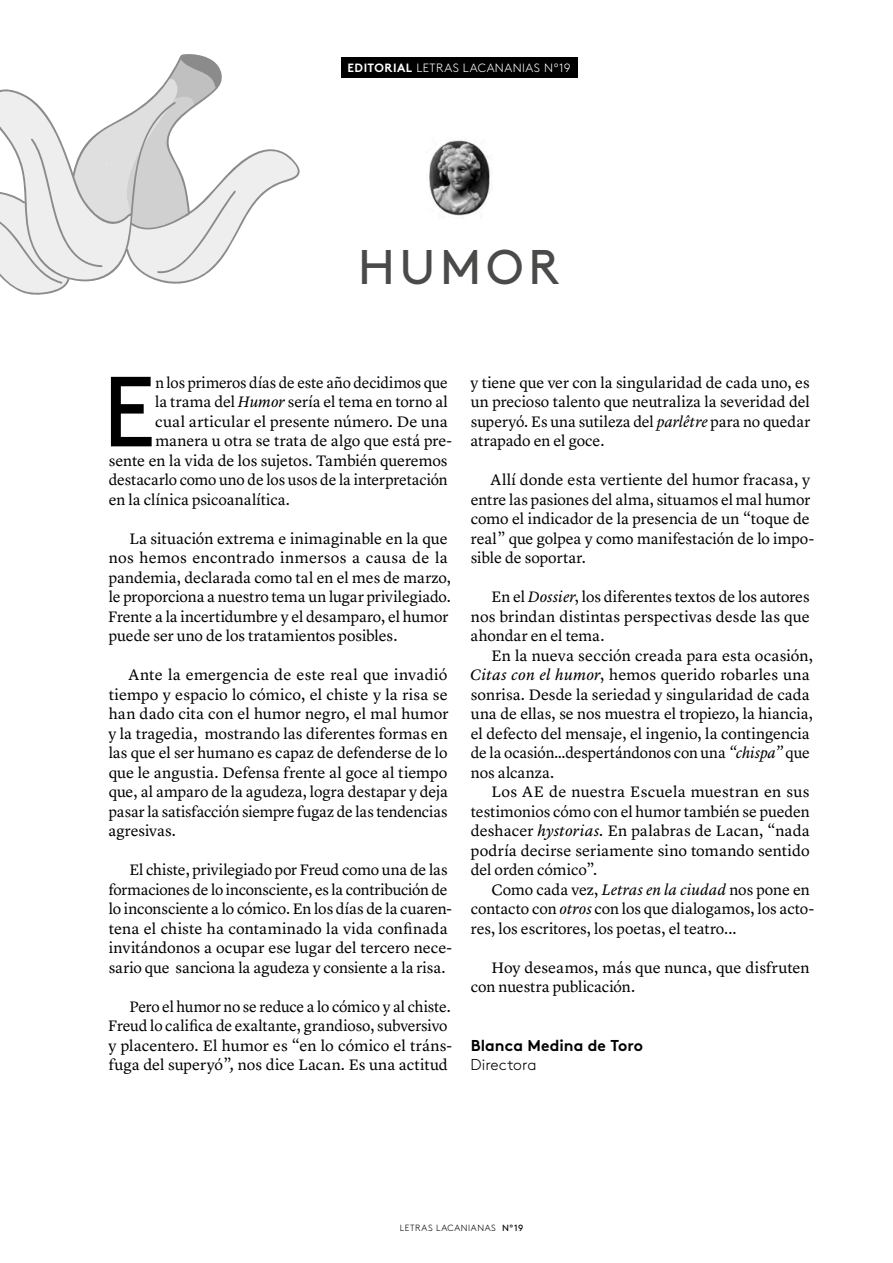
<style>
.page{position:relative;width:893px;height:1263px;background:#fff}
.page>*{position:absolute;margin:0;border:0;box-sizing:border-box;transform-origin:0 0}
.t1{font:99.3px "Brown";color:#000}
.t2{font:48.6px "Brown";letter-spacing:.09em;color:#4a4a49}
.t3{font:15.75px/19.5px "Lyon Text";letter-spacing:-.005em;color:#000}
.t4{font:700 15.75px "Brown";letter-spacing:.005em;color:#000}
.t5{font:300 15.75px "Brown";color:#000}
.t6{font:300 12px "Brown";letter-spacing:.04em;color:#fff}
.t7{font:300 9px "Brown";letter-spacing:.065em;color:#000}
.s1{font-weight:700}
.s2{font-style:italic}
.s3{font-weight:400}
</style>
<div class="page">
<svg style="left:8px;top:149px;width:292px;height:146px"></svg>
<svg style="left:0;top:54px;width:236px;height:230px"></svg>
<div style="left:341px;top:57px;width:236px;height:21px;background:#000"></div>
<img style="left:429px;top:140px;width:62px;height:76px">
<p class="t6" style="left:348px;top:59px;width:225px"><span class="s1">EDITORIAL</span> LETRAS LACANANIAS Nº19</p>
<h2 class="t2" style="left:358px;top:230px;width:203px">HUMOR</h2>
<h1 class="t1" style="left:102px;top:336px;width:55px">E</h1>
<p class="t3" style="left:155px;top:372px;width:294px">n los primeros días de este año decidimos que</p>
<p class="t3" style="left:155px;top:391px;width:294px">la trama del <span class="s2">Humor</span> sería el tema en torno al</p>
<p class="t3" style="left:155px;top:411px;width:294px">cual articular el presente número. De una</p>
<p class="t3" style="left:155px;top:430px;width:298px">manera u otra se trata de algo que está pre-</p>
<p class="t3" style="left:109px;top:450px;width:340px">sente en la vida de los sujetos. También queremos</p>
<p class="t3" style="left:109px;top:469px;width:340px">destacarlo como uno de los usos de la interpretación</p>
<p class="t3" style="left:109px;top:489px;width:183px">en la clínica psicoanalítica.</p>
<p class="t3" style="left:108px;top:528px;width:345px;text-indent:21px">La situación extrema e inimaginable en la que nos hemos encontrado inmersos a causa de la pandemia, declarada como tal en el mes de marzo, le proporciona a nuestro tema un lugar privilegiado.<br>Frente a la incertidumbre y el desamparo, el humor puede ser uno de los tratamientos posibles.</p>
<p class="t3" style="left:108px;top:664px;width:341px;text-align:justify;text-indent:20px">Ante la emergencia de este real que invadió tiempo y espacio lo cómico, el chiste y la risa se han dado cita con el humor negro, el mal humor y la tragedia, mostrando las diferentes formas en las que el ser humano es capaz de defenderse de lo que le angustia. Defensa frente al goce al tiempo que, al amparo de la agudeza, logra destapar y deja pasar la satisfacción siempre fugaz de las tendencias agresivas.</p>
<p class="t3" style="left:109px;top:859px;width:345px;text-indent:21px">El chiste, privilegiado por Freud como una de las formaciones de lo inconsciente, es la contribución de lo inconsciente a lo cómico. En los días de la cuaren&shy;tena el chiste ha contaminado la vida confinada invitándonos a ocupar ese lugar del tercero nece&shy;sario que sanciona la agudeza y consiente a la risa.</p>
<p class="t3" style="left:108px;top:996px;width:345px;text-indent:21px">Pero el humor no se reduce a lo cómico y al chiste.<br>Freud lo califica de exaltante, grandioso, subversivo y placentero. El humor es “en lo cómico el tráns&shy;fuga del superyó”<span class="s2">,</span> nos dice Lacan. Es una actitud</p>
<p class="t3" style="left:470px;top:372px;width:341px;text-align:justify">y tiene que ver con la singularidad de cada uno, es un precioso talento que neutraliza la severidad del superyó. Es una sutileza del <span class="s2">parlêtre</span> para no quedar atrapado en el goce.</p>
<p class="t3" style="left:471px;top:469px;width:345px;text-indent:20px">Allí donde esta vertiente del humor fracasa, y entre las pasiones del alma, situamos el mal humor como el indicador de la presencia de un “toque de real” que golpea y como manifestación de lo impo&shy;sible de soportar.</p>
<p class="t3" style="left:471px;top:586px;width:341px;text-align:justify;text-indent:21px">En el <span class="s2">Dossier</span>, los diferentes textos de los autores nos brindan distintas perspectivas desde las que ahondar en el tema.</p>
<p class="t3" style="left:470px;top:645px;width:345px;text-indent:21px">En la nueva sección creada para esta ocasión, <span class="s2">Citas con el humor</span>, hemos querido robarles una sonrisa. Desde la seriedad y singularidad de cada una de ellas, se nos muestra el tropiezo, la hiancia, el defecto del mensaje, el ingenio, la contingencia de la ocasión…despertándonos con una <span class="s2">“chispa”</span> que nos alcanza.</p>
<p class="t3" style="left:471px;top:781px;width:341px;text-align:justify;text-indent:21px">Los AE de nuestra Escuela muestran en sus testimonios cómo con el humor también se pueden deshacer <span class="s2">hystorias.</span> En palabras de Lacan, “nada podría decirse seriamente sino tomando sentido del orden cómico”.</p>
<p class="t3" style="left:471px;top:879px;width:345px;text-indent:21px">Como cada vez, <span class="s2">Letras en la ciudad</span> nos pone en contacto con <span class="s2">otros</span> con los que dialogamos, los acto&shy;res, los escritores, los poetas, el teatro...</p>
<p class="t3" style="left:471px;top:957px;width:340px;text-indent:21px">Hoy deseamos, más que nunca, que disfruten con nuestra publicación.</p>
<p class="t4" style="left:471px;top:1033px;width:174px">Blanca Medina de Toro</p>
<p class="t5" style="left:471px;top:1053px;width:68px">Directora</p>
<p class="t7" style="left:400px;top:1221px;width:125px">LETRAS LACANIANAS <span class="s3">Nº19</span></p>
</div>
